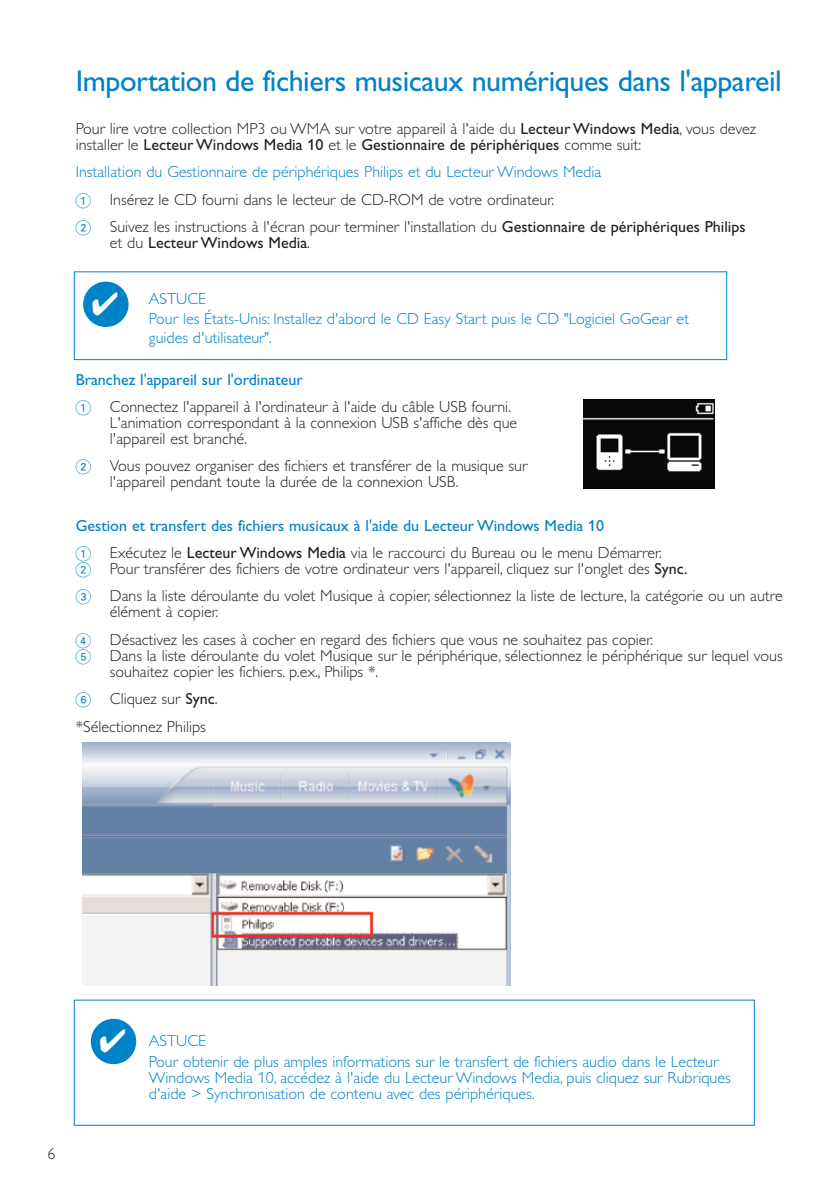
<style>
.page{position:relative;width:840px;height:1191px;background:#fff}
.page>*{position:absolute;margin:0;border:0;box-sizing:border-box;transform-origin:0 0}
.t1{font:30px "Gill Alt One";letter-spacing:-.015em;color:#0082c8}
.t2{font:300 16px/27.4px "Gill Alt One";color:#231f20}
.t3{font:300 16px/19.2px "Gill Alt One";color:#0082c8}
.t4{font:16px/27.4px "Gill Alt One";color:#0082c8}
.t5{font:16px "Gill Alt One";color:#231f20}
.s1{font-weight:400}
.s2{color:#0082c8}
.s3{font-family:"Audio One 1";font-weight:400;color:#0082c8}
.s4{font-weight:300}
.s5{font-weight:400;color:#0082c8}
.s6{font-family:"Audio One 1"}
.s7{font-weight:300;color:#231f20}
.s8{color:#231f20}
</style>
<div class="page">
<img style="left:583px;top:399px;width:131px;height:89px">
<img style="left:82px;top:743px;width:428px;height:243px">
<div style="left:74px;top:271px;width:652px;height:89px;border:1px solid #0082c8"></div>
<div style="left:83px;top:282px;width:45px;height:45px;background:#0082c8;border-radius:50%"></div>
<div style="left:91px;top:1018px;width:45px;height:46px;background:#0082c8;border-radius:50%"></div>
<div style="left:273px;top:918px;width:43px;height:13px;background:#fff"></div>
<h1 class="t1" style="left:76px;top:69px;width:707px">Importation de fichiers musicaux numériques dans l'appareil</h1>
<p class="t2" style="left:76px;top:122px;width:681px;line-height:16px">Pour lire votre collection MP3 ou WMA sur votre appareil à l'aide du <span class="s1">Lecteur Windows Media</span>, vous devez installer le <span class="s1">Lecteur Windows Media 10</span> et le <span class="s1">Gestionnaire de périphériques</span> comme suit:</p>
<p class="t2" style="left:76px;top:160px;width:671px"><span class="s2">Installation du Gestionnaire de périphériques Philips et du Lecteur Windows Media<br></span><span class="s3">1</span> Insérez le CD fourni dans le lecteur de CD-ROM de votre ordinateur.<br><span class="s3">2</span> Suivez les instructions à l'écran pour terminer l'installation du <span class="s1">Gestionnaire de périphériques Philips</span></p>
<p class="t5" style="left:110px;top:236px;width:202px"><span class="s4">et du</span> Lecteur Windows Media<span class="s4">.</span></p>
<p class="t3" style="left:149px;top:291px;width:541px">ASTUCE<br>Pour les États-Unis: Installez d'abord le CD Easy Start puis le CD "Logiciel GoGear et guides d'utilisateur".</p>
<p class="t2" style="left:76px;top:367px;width:436px"><span class="s5">Branchez l'appareil sur l'ordinateur<br></span><span class="s3">1</span> Connectez l'appareil à l'ordinateur à l'aide du câble USB fourni.</p>
<p class="t2" style="left:110px;top:416px;width:408px;line-height:16px">L'animation correspondant à la connexion USB s'affiche dès que l'appareil est branché.</p>
<p class="t2" style="left:110px;top:459px;width:419px;line-height:16px;text-indent:-34px"><span class="s3">2</span> Vous pouvez organiser des fichiers et transférer de la musique sur l'appareil pendant toute la durée de la connexion USB.</p>
<p class="t4" style="left:76px;top:513px;width:587px">Gestion et transfert des fichiers musicaux à l'aide du Lecteur Windows Media 10<br><span class="s6">1</span> <span class="s7">Exécutez le</span> <span class="s8">Lecteur Windows Media</span> <span class="s7">via le raccourci du Bureau ou le menu Démarrer.</span></p>
<p class="t2" style="left:76px;top:556px;width:708px"><span class="s3">2</span> Pour transférer des fichiers de votre ordinateur vers l'appareil, cliquez sur l'onglet des <span class="s1">Sync.<br></span><span class="s3">3</span> Dans la liste déroulante du volet Musique à copier, sélectionnez la liste de lecture, la catégorie ou un autre</p>
<p class="t2" style="left:76px;top:600px;width:578px;text-indent:34px">élément à copier.<br><span class="s3">4</span> Désactivez les cases à cocher en regard des fichiers que vous ne souhaitez pas copier.</p>
<p class="t2" style="left:110px;top:649px;width:674px;line-height:16px;text-indent:-34px"><span class="s3">5</span> Dans la liste déroulante du volet Musique sur le périphérique, sélectionnez le périphérique sur lequel vous souhaitez copier les fichiers. p.ex., Philips *.</p>
<p class="t2" style="left:76px;top:686px;width:143px"><span class="s3">6</span> Cliquez sur <span class="s1">Sync</span>. *Sélectionnez Philips</p>
<p class="t2" style="left:47px;top:1141px;width:9px">6</p>
<p class="t3" style="left:149px;top:1030px;width:570px;line-height:21.6px">ASTUCE<br>Pour obtenir de plus amples informations sur le transfert de fichiers audio dans le Lecteur</p>
<p class="t3" style="left:149px;top:1071px;width:583px;line-height:16px">Windows Media 10, accédez à l'aide du Lecteur Windows Media, puis cliquez sur Rubriques d'aide &gt; Synchronisation de contenu avec des périphériques.</p>
</div>
